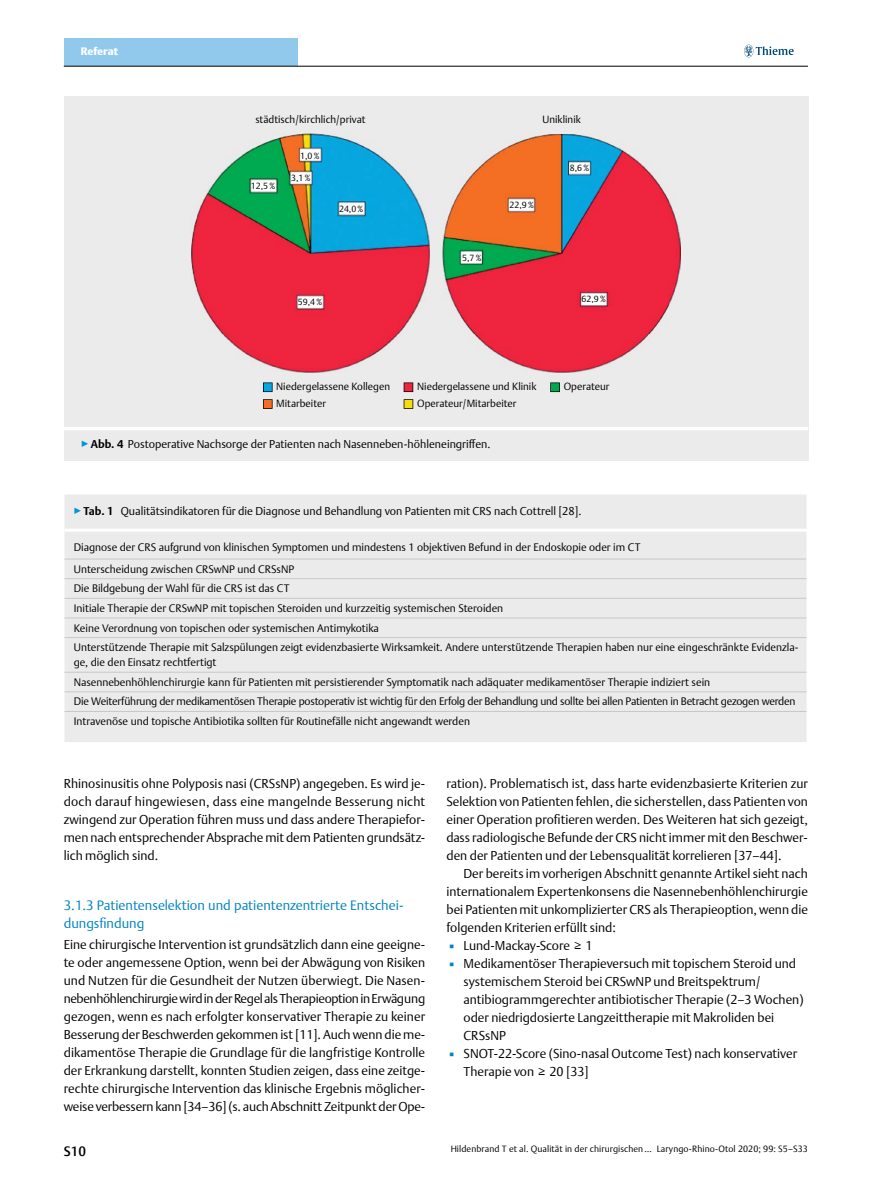
<style>
.page{position:relative;width:893px;height:1191px;background:#fff}
.page>*{position:absolute;margin:0;border:0;box-sizing:border-box;transform-origin:0 0}
.t1{font:300 13.5px/18px "Thieme Argo 2011";color:#0083c2}
.t2{font:500 13.5px "Thieme Argo 2011";color:#000}
.t3{font:300 12.75px/18px "Thieme Argo 2011";color:#000;text-align:justify}
.t4{font:300 11.25px "Thieme Argo 2011";color:#000}
.t5{font:300 10.8px/19.6px "Thieme Argo 2011";color:#000}
.t6{font:900 10.8px "Thieme Argo 2011";letter-spacing:.005em;color:#fff}
.t7{font:300 10.35px/16.8px "Thieme Argo 2011";color:#000}
.t8{font:300 9px "Thieme Argo 2011";letter-spacing:.01em;color:#000}
.t9{font:300 8.85px "Thieme Argo 2011";color:#000}
.s1{color:#0095da}
.s2{font-weight:700}
.s3{color:#0083c2}
</style>
<div class="page">
<div style="left:64px;top:38px;width:234px;height:28px;background:#91c9ed"></div>
<svg style="left:744px;top:45px;width:50px;height:12px"></svg>
<hr style="left:64px;top:66px;width:744px;height:1px;background:#000">
<div style="left:64px;top:427px;width:744px;height:34px;background:#ebebec"></div>
<hr style="left:64px;top:426px;width:744px;height:4px;background:#fff">
<div style="left:64px;top:97px;width:744px;height:330px;background:#ebebec"></div>
<img style="left:192px;top:134px;width:237px;height:238px">
<img style="left:443px;top:134px;width:238px;height:238px">
<svg style="left:263px;top:382px;width:10px;height:10px"></svg>
<svg style="left:404px;top:382px;width:9px;height:10px"></svg>
<svg style="left:550px;top:382px;width:10px;height:10px"></svg>
<svg style="left:263px;top:399px;width:10px;height:10px"></svg>
<svg style="left:404px;top:399px;width:9px;height:10px"></svg>
<div style="left:65px;top:495px;width:741px;height:247px;background:#ebebec"></div>
<hr style="left:65px;top:528px;width:743px;height:3px;background:#fff">
<hr style="left:65px;top:558px;width:741px;height:1px;background:#c7c8ca">
<svg style="left:806px;top:559px;width:1px;height:19px"></svg>
<hr style="left:65px;top:578px;width:741px;height:1px;background:#c7c8ca">
<hr style="left:65px;top:598px;width:741px;height:1px;background:#c7c8ca">
<hr style="left:65px;top:617px;width:741px;height:1px;background:#c7c8ca">
<svg style="left:806px;top:618px;width:1px;height:19px"></svg>
<hr style="left:65px;top:637px;width:741px;height:1px;background:#c7c8ca">
<hr style="left:65px;top:672px;width:741px;height:1px;background:#c7c8ca">
<hr style="left:65px;top:691px;width:741px;height:1px;background:#c7c8ca">
<svg style="left:806px;top:692px;width:1px;height:19px"></svg>
<hr style="left:65px;top:711px;width:741px;height:1px;background:#c7c8ca">
<p class="t6" style="left:81px;top:44px;width:39px">Referat</p>
<p class="t7" style="left:255px;top:110px;width:112px">städtisch/kirchlich/privat</p>
<p class="t7" style="left:542px;top:110px;width:40px">Uniklinik</p>
<p class="t9" style="left:251px;top:180px;width:26px">12,5%</p>
<p class="t9" style="left:300px;top:150px;width:21px">1,0%</p>
<p class="t9" style="left:291px;top:172px;width:21px">3,1%</p>
<p class="t9" style="left:339px;top:203px;width:26px">24,0%</p>
<p class="t9" style="left:298px;top:296px;width:26px">59,4%</p>
<p class="t9" style="left:462px;top:251px;width:21px">5,7%</p>
<p class="t9" style="left:509px;top:199px;width:26px">22,9%</p>
<p class="t9" style="left:570px;top:162px;width:21px">8,6%</p>
<p class="t9" style="left:582px;top:292px;width:26px">62,9%</p>
<p class="t7" style="left:276px;top:378px;width:115px">Niedergelassene Kollegen<br>Mitarbeiter</p>
<p class="t7" style="left:417px;top:378px;width:121px">Niedergelassene und Klinik</p>
<p class="t7" style="left:564px;top:378px;width:47px">Operateur</p>
<p class="t7" style="left:417px;top:395px;width:101px">Operateur/Mitarbeiter</p>
<p class="t4" style="left:81px;top:437px;width:411px"><span class="s1">▶</span><span class="s2">Abb. 4</span> Postoperative Nachsorge der Patienten nach Nasenneben-höhleneingriffen.</p>
<p class="t4" style="left:74px;top:504px;width:509px"><span class="s1">▶</span><span class="s2">Tab. 1</span> Qualitätsindikatoren für die Diagnose und Behandlung von Patienten mit CRS nach Cottrell [28].</p>
<p class="t5" style="left:74px;top:535px;width:568px;line-height:22.2px">Diagnose der CRS aufgrund von klinischen Symptomen und mindestens 1 objektiven Befund in der Endoskopie oder im CT<br>Unterscheidung zwischen CRSwNP und CRSsNP</p>
<p class="t5" style="left:74px;top:578px;width:726px">Die Bildgebung der Wahl für die CRS ist das CT<br>Initiale Therapie der CRSwNP mit topischen Steroiden und kurzzeitig systemischen Steroiden<br>Keine Verordnung von topischen oder systemischen Antimykotika<br>Unterstützende Therapie mit Salzspülungen zeigt evidenzbasierte Wirksamkeit. Andere unterstützende Therapien haben nur eine eingeschränkte Evidenzla-</p>
<p class="t5" style="left:74px;top:652px;width:723px">ge, die den Einsatz rechtfertigt<br>Nasennebenhöhlenchirurgie kann für Patienten mit persistierender Symptomatik nach adäquater medikamentöser Therapie indiziert sein<br>Die Weiterführung der medikamentösen Therapie postoperativ ist wichtig für den Erfolg der Behandlung und sollte bei allen Patienten in Betracht gezogen werden Intravenöse und topische Antibiotika sollten für Routinefälle nicht angewandt werden</p>
<p class="t3" style="left:64px;top:774px;width:363px">Rhinosinusitis ohne Polyposis nasi (CRSsNP) angegeben. Es wird je&shy;doch darauf hingewiesen, dass eine mangelnde Besserung nicht zwingend zur Operation führen muss und dass andere Therapiefor&shy;men nach entsprechender Absprache mit dem Patienten grundsätz&shy;lich möglich sind.</p>
<p class="t1" style="left:64px;top:896px;width:341px">3.1.3 Patientenselektion und patientenzentrierte Entschei&shy;dungsfindung</p>
<p class="t3" style="left:64px;top:935px;width:363px">Eine chirurgische Intervention ist grundsätzlich dann eine geeigne&shy;te oder angemessene Option, wenn bei der Abwägung von Risiken und Nutzen für die Gesundheit der Nutzen überwiegt. Die Nasen&shy;nebenhöhlenchirurgie wird in der Regel als Therapieoption in Erwägung gezogen, wenn es nach erfolgter konservativer Therapie zu keiner Besserung der Beschwerden gekommen ist [11]. Auch wenn die me&shy;dikamentöse Therapie die Grundlage für die langfristige Kontrolle der Erkrankung darstellt, konnten Studien zeigen, dass eine zeitge&shy;rechte chirurgische Intervention das klinische Ergebnis möglicher&shy;weise verbessern kann [34–36] (s. auch Abschnitt Zeitpunkt der Ope-</p>
<p class="t2" style="left:64px;top:1142px;width:24px">S10</p>
<p class="t3" style="left:446px;top:774px;width:363px">ration). Problematisch ist, dass harte evidenzbasierte Kriterien zur Selektion von Patienten fehlen, die sicherstellen, dass Patienten von einer Operation profitieren werden. Des Weiteren hat sich gezeigt, dass radiologische Befunde der CRS nicht immer mit den Beschwer&shy;den der Patienten und der Lebensqualität korrelieren [37–44].</p>
<p class="t3" style="left:446px;top:864px;width:363px;text-indent:17px">Der bereits im vorherigen Abschnitt genannte Artikel sieht nach internationalem Expertenkonsens die Nasennebenhöhlenchirurgie bei Patienten mit unkomplizierter CRS als Therapieoption, wenn die folgenden Kriterien erfüllt sind:</p>
<p class="t3" style="left:446px;top:936px;width:148px"><span class="s3">▪</span> Lund-Mackay-Score ≥ 1</p>
<p class="t3" style="left:463px;top:954px;width:342px;text-align:left;text-indent:-17px"><span class="s3">▪</span> Medikamentöser Therapieversuch mit topischem Steroid und systemischem Steroid bei CRSwNP und Breitspektrum/ antibiogrammgerechter antibiotischer Therapie (2–3 Wochen) oder niedrigdosierte Langzeittherapie mit Makroliden bei CRSsNP</p>
<p class="t3" style="left:463px;top:1044px;width:335px;text-indent:-17px"><span class="s3">▪</span> SNOT-22-Score (Sino-nasal Outcome Test) nach konservativer<br>Therapie von ≥ 20 [33]</p>
<p class="t8" style="left:451px;top:1143px;width:359px">Hildenbrand T et al. Qualität in der chirurgischen … Laryngo-Rhino-Otol 2020; 99: S5–S33</p>
</div>
